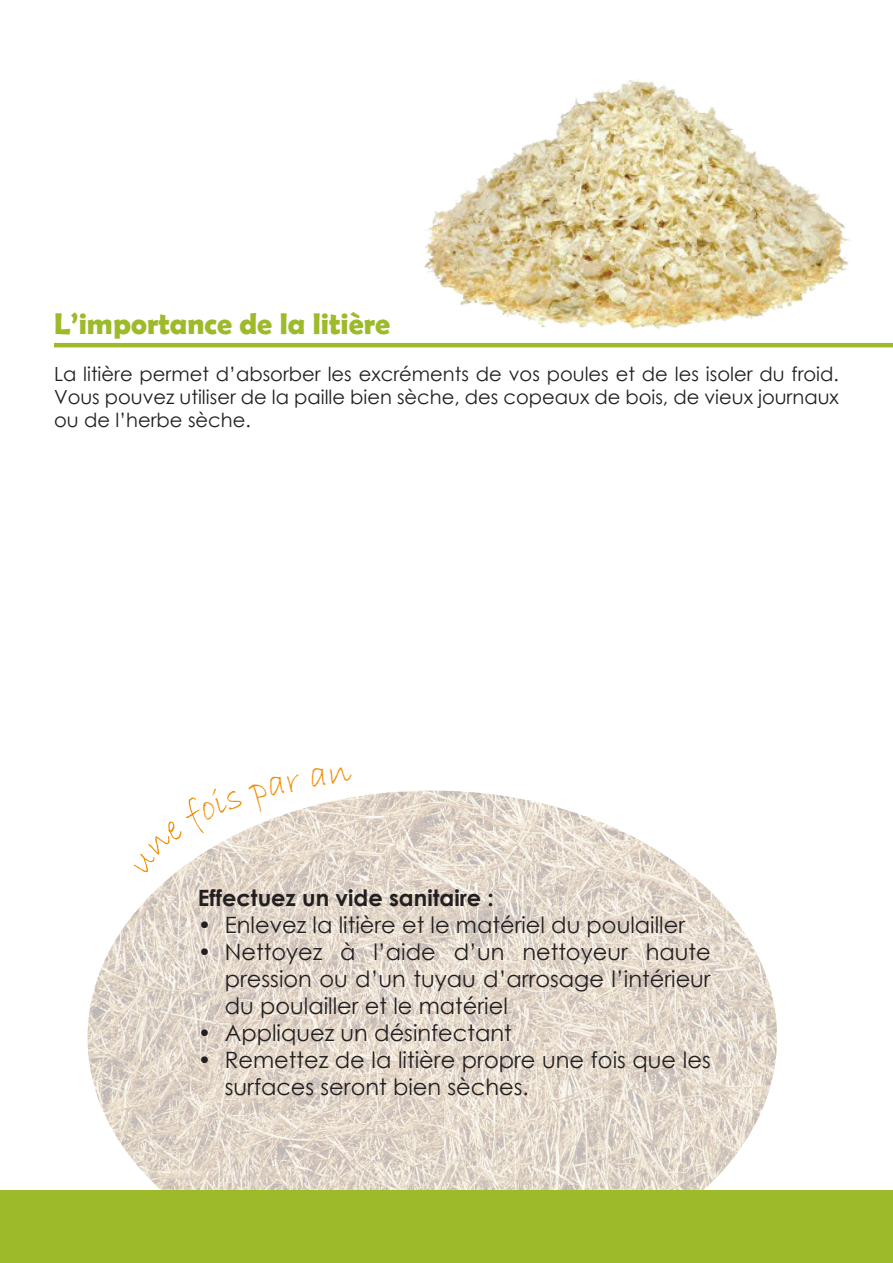
<style>
.page{position:relative;width:893px;height:1263px;background:#fff}
.page>*{position:absolute;margin:0;border:0;box-sizing:border-box;transform-origin:0 0}
.t1{font:700 30px "Berlin Sans FB Demi";color:#9cba29}
.t2{font:22.5px/27px "Century Gothic";color:#231f20;text-align:justify}
.t3{font:700 22.5px "Century Gothic";color:#231f20}
.t4{font:19.5px/23.4px "Century Gothic";color:#231f20;text-align:justify}
</style>
<div class="page">
<img style="left:88px;top:790px;width:689px;height:401px">
<div style="left:0;top:1191px;width:893px;height:72px;background:#9cba29"></div>
<hr style="left:54px;top:343px;width:839px;height:4px;background:#9cba29">
<img style="left:380px;top:79px;width:513px;height:269px">
<svg style="left:134px;top:790px;width:168px;height:83px"></svg>
<p class="t1" style="left:54px;top:306px;width:338px">L’importance de la litière</p>
<p class="t4" style="left:54px;top:361px;width:786px">La litière permet d’absorber les excréments de vos poules et de les isoler du froid.<br>Vous pouvez utiliser de la paille bien sèche, des copeaux de bois, de vieux journaux ou de l’herbe sèche.</p>
<p class="t3" style="left:198px;top:880px;width:298px">Effectuez un vide sanitaire :</p>
<p class="t2" style="left:198px;top:911px;width:489px">• Enlevez la litière et le matériel du poulailler</p>
<p class="t2" style="left:225px;top:938px;width:487px;text-indent:-27px">• Nettoyez à l’aide d’un nettoyeur haute pression ou d’un tuyau d’arrosage l’intérieur du poulailler et le matériel</p>
<p class="t2" style="left:198px;top:1019px;width:316px">• Appliquez un désinfectant</p>
<p class="t2" style="left:225px;top:1046px;width:487px;text-indent:-27px">• Remettez de la litière propre une fois que les surfaces seront bien sèches.</p>
</div>
